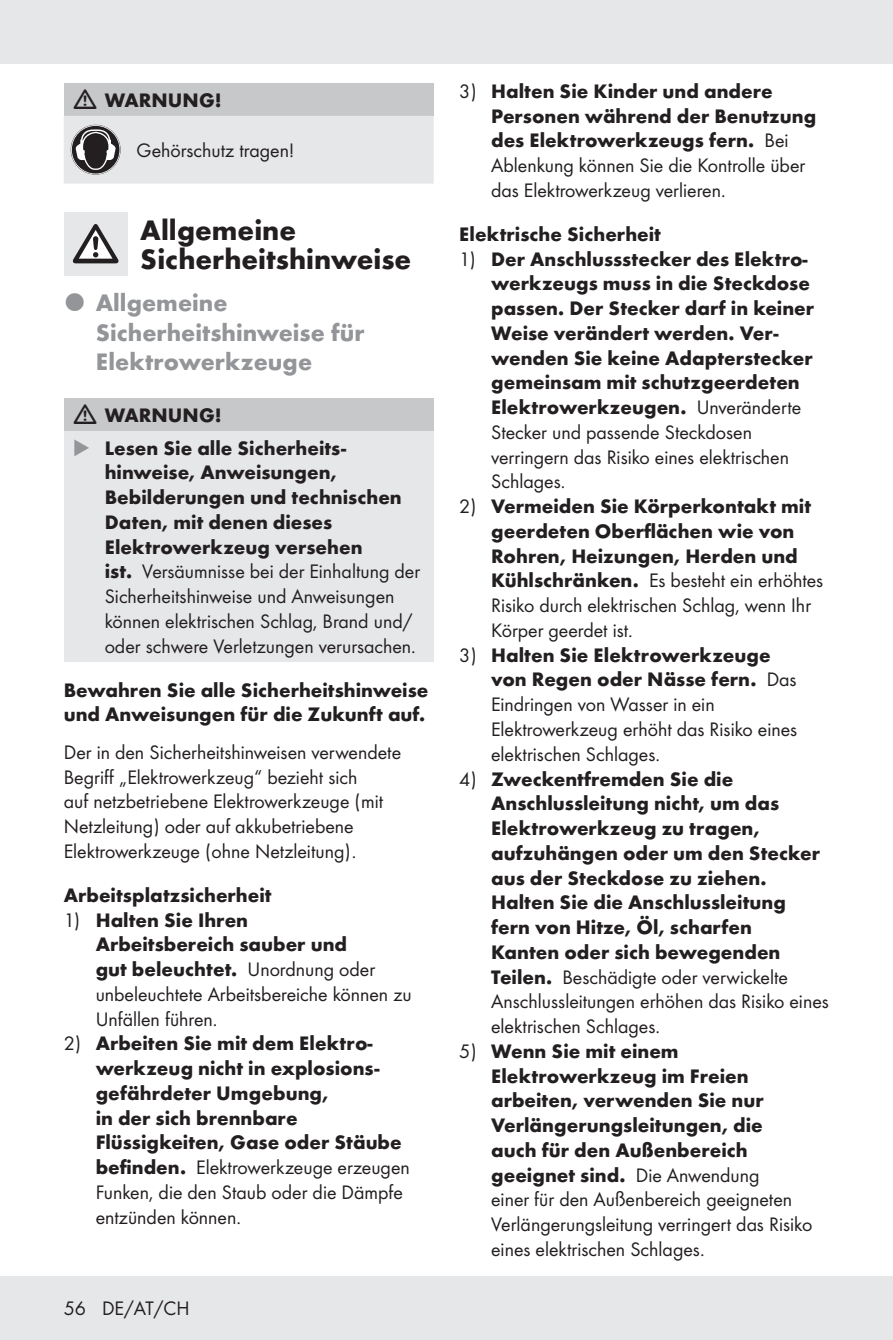
<style>
.page{position:relative;width:893px;height:1340px;background:#fff}
.page>*{position:absolute;margin:0;border:0;box-sizing:border-box;transform-origin:0 0}
.Headline-01{font:700 29.25px/29.2px "Futura";color:#231f20}
.t1{font:700 24.75px/29.2px "Futura";color:#939598}
.Body_SB{font:700 20.25px/24.8px "Futura";color:#231f20}
.Body_SB-2{font:20.25px/24.8px "Futura Boo";color:#231f20}
.Headline-03_SB__Power_Tools{font:700 20.25px "Futura";color:#231f20}
.Body{font:20.25px "Futura Boo";color:#231f20}
.s1{color:#939598}
.s2{font-family:"Futura";font-weight:700}
.s3{font-family:"Futura Boo";font-weight:400}
</style>
<div class="page">
<div style="left:0;top:1276px;width:893px;height:63px;background:#e6e7e9"></div>
<div style="left:0;top:0;width:893px;height:64px;background:#e6e7e9"></div>
<div style="left:64px;top:83px;width:370px;height:33px;background:#c7c8ca"></div>
<svg style="left:64px;top:116px;width:370px;height:68px;background:#dbdcde"></svg>
<div style="left:64px;top:212px;width:64px;height:63px;background:#e6e7e9"></div>
<svg style="left:73px;top:224px;width:45px;height:39px"></svg>
<div style="left:64px;top:398px;width:370px;height:33px;background:#c7c8ca"></div>
<div style="left:64px;top:431px;width:370px;height:230px;background:#e6e7e9"></div>
<p class="Body_SB" style="left:105px;top:86px;width:118px">WARNUNG!</p>
<p class="Body" style="left:137px;top:136px;width:159px">Gehörschutz tragen!</p>
<p class="Headline-01" style="left:140px;top:213px;width:272px">Allgemeine<br>Sicherheitshinweise</p>
<p class="t1" style="left:96px;top:286px;width:270px">Allgemeine<br>Sicherheitshinweise für<br>Elektrowerkzeuge</p>
<p class="Body_SB" style="left:105px;top:401px;width:118px">WARNUNG!</p>
<p class="Body_SB-2" style="left:105px;top:434px;width:317px;text-indent:-32px"><span class="s1">◆</span> <span class="s2">Lesen Sie alle Sicherheits&shy;hinweise, Anweisungen, Bebilderungen und technischen Daten, mit denen dieses Elektrowerkzeug versehen<br>ist.</span> Versäumnisse bei der Einhaltung der Sicherheitshinweise und Anweisungen können elektrischen Schlag, Brand und/ oder schwere Verletzungen verursachen.</p>
<p class="Body_SB" style="left:64px;top:676px;width:366px">Bewahren Sie alle Sicherheitshinweise und Anweisungen für die Zukunft auf.</p>
<p class="Body_SB-2" style="left:64px;top:738px;width:339px">Der in den Sicherheitshinweisen verwendete Begriff „Elektrowerkzeug“ bezieht sich<br>auf netzbetriebene Elektrowerkzeuge (mit Netzleitung) oder auf akkubetriebene Elektrowerkzeuge (ohne Netzleitung).</p>
<p class="Headline-03_SB__Power_Tools" style="left:64px;top:880px;width:209px">Arbeitsplatzsicherheit</p>
<p class="Body_SB-2" style="left:96px;top:906px;width:317px;text-indent:-32px">1) <span class="s2">Halten Sie Ihren<br>Arbeitsbereich sauber und<br>gut beleuchtet.</span> Unordnung oder unbeleuchtete Arbeitsbereiche können zu<br>Unfällen führen.</p>
<p class="Body_SB" style="left:96px;top:1029px;width:316px;text-indent:-32px"><span class="s3">2)</span> Arbeiten Sie mit dem Elektro&shy;werkzeug nicht in explosions&shy;gefährdeter Umgebung,<br>in der sich brennbare<br>Flüssigkeiten, Gase oder Stäube befinden. <span class="s3">Elektrowerkzeuge erzeugen<br>Funken, die den Staub oder die Dämpfe entzünden können.</span></p>
<p class="Body_SB-2" style="left:64px;top:1295px;width:127px">56 DE/AT/CH</p>
<p class="Body_SB" style="left:491px;top:77px;width:327px;text-indent:-32px"><span class="s3">3)</span> Halten Sie Kinder und andere Personen während der Benutzung des Elektrowerkzeugs fern. <span class="s3">Bei Ablenkung können Sie die Kontrolle über das Elektrowerkzeug verlieren.</span></p>
<p class="Headline-03_SB__Power_Tools" style="left:459px;top:219px;width:203px">Elektrische Sicherheit</p>
<p class="Body_SB" style="left:491px;top:245px;width:325px;text-indent:-32px"><span class="s3">1)</span> Der Anschlussstecker des Elektro&shy;werkzeugs muss in die Steckdose passen. Der Stecker darf in keiner<br>Weise verändert werden. Ver&shy;wenden Sie keine Adapterstecker gemeinsam mit schutzgeerdeten<br>Elektrowerkzeugen. <span class="s3">Unveränderte<br>Stecker und passende Steckdosen verringern das Risiko eines elektrischen<br>Schlages.</span></p>
<p class="Body_SB" style="left:491px;top:492px;width:334px;text-indent:-32px"><span class="s3">2)</span> Vermeiden Sie Körperkontakt mit geerdeten Oberflächen wie von Rohren, Heizungen, Herden und Kühlschränken. <span class="s3">Es besteht ein erhöhtes Risiko durch elektrischen Schlag, wenn Ihr Körper geerdet ist.</span></p>
<p class="Body_SB-2" style="left:491px;top:641px;width:308px;text-indent:-32px">3) <span class="s2">Halten Sie Elektrowerkzeuge von Regen oder Nässe fern.</span> Das<br>Eindringen von Wasser in ein<br>Elektrowerkzeug erhöht das Risiko eines elektrischen Schlages.</p>
<p class="Body_SB" style="left:491px;top:764px;width:339px;text-indent:-32px"><span class="s3">4)</span> Zweckentfremden Sie die<br>Anschlussleitung nicht, um das<br>Elektrowerkzeug zu tragen, aufzuhängen oder um den Stecker aus der Steckdose zu ziehen.<br>Halten Sie die Anschlussleitung fern von Hitze, Öl, scharfen<br>Kanten oder sich bewegenden<br>Teilen. <span class="s3">Beschädigte oder verwickelte<br>Anschlussleitungen erhöhen das Risiko eines elektrischen Schlages.</span></p>
<p class="Body_SB" style="left:491px;top:1037px;width:323px;text-indent:-32px"><span class="s3">5)</span> Wenn Sie mit einem<br>Elektrowerkzeug im Freien arbeiten, verwenden Sie nur<br>Verlängerungsleitungen, die auch für den Außenbereich geeignet sind. <span class="s3">Die Anwendung<br>einer für den Außenbereich geeigneten<br>Verlängerungsleitung verringert das Risiko eines elektrischen Schlages.</span></p>
</div>
